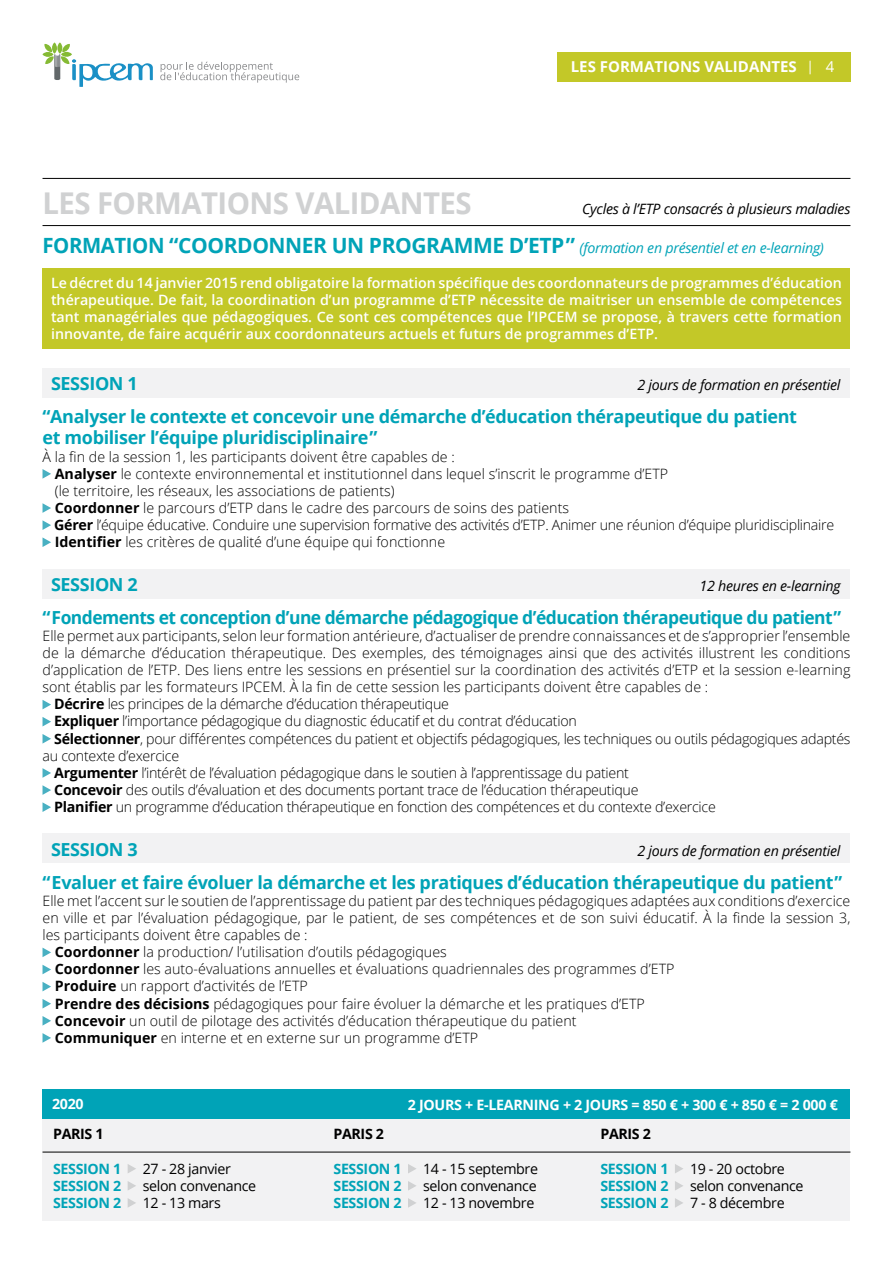
<style>
.page{position:relative;width:893px;height:1263px;background:#fff}
.page>*{position:absolute;margin:0;border:0;box-sizing:border-box;transform-origin:0 0}
.t1{font:700 30px "Open Sans";letter-spacing:-.02em;color:#d0d1d2}
.t2{font:700 21px "Open Sans";letter-spacing:-.02em;color:#00a3b7}
.t3{font:700 18px/21.6px "Open Sans";letter-spacing:-.02em;color:#00a3b7}
.t4{font:700 15px "Open Sans";color:#fff}
.t5{font:15px "Open Sans";color:#fff}
.t6{font:300 14.25px/17.1px "Open Sans";color:#000}
.t7{font:300 14.25px "Open Sans";letter-spacing:-.02em;color:#000}
.t8{font:600 14.25px/17.1px "Open Sans";color:#fff;text-align:justify}
.t9{font:italic 14.25px "Open Sans";letter-spacing:-.02em;color:#000}
.t10{font:14.25px "Open Sans";letter-spacing:-.025em;color:#000}
.t11{font:700 14.25px "Open Sans";letter-spacing:-.025em;color:#00a3b7}
.t12{font:700 14.25px "Open Sans";letter-spacing:-.02em;color:#fff}
.t13{font:700 14.25px "Open Sans";letter-spacing:-.025em;color:#000}
.s1{font-weight:400;font-style:italic;font-size:14.25px}
.s2{font-weight:700}
</style>
<div class="page">
<svg style="left:42px;top:42px;width:111px;height:45px"></svg>
<svg style="left:160px;top:62px;width:139px;height:21px"></svg>
<hr style="left:43px;top:178px;width:807px;height:1px;background:#000">
<div style="left:43px;top:1109px;width:807px;height:111px;background:#f2f2f3"></div>
<div style="left:43px;top:1089px;width:807px;height:29px;background:#00a3b7"></div>
<div style="left:557px;top:52px;width:293px;height:30px;background:#c3c828"></div>
<svg style="left:810px;top:61px;width:1px;height:13px"></svg>
<div style="left:43px;top:268px;width:807px;height:81px;background:#c3c828"></div>
<div style="left:43px;top:368px;width:807px;height:30px;background:#f2f2f3"></div>
<div style="left:43px;top:569px;width:807px;height:29px;background:#f2f2f3"></div>
<div style="left:43px;top:833px;width:807px;height:30px;background:#f2f2f3"></div>
<svg style="left:43px;top:469px;width:8px;height:10px"></svg>
<svg style="left:43px;top:503px;width:8px;height:10px"></svg>
<svg style="left:43px;top:520px;width:8px;height:10px"></svg>
<svg style="left:43px;top:537px;width:8px;height:10px"></svg>
<svg style="left:43px;top:700px;width:8px;height:9px"></svg>
<svg style="left:43px;top:717px;width:8px;height:9px"></svg>
<svg style="left:43px;top:734px;width:8px;height:9px"></svg>
<svg style="left:43px;top:768px;width:8px;height:10px"></svg>
<svg style="left:43px;top:785px;width:8px;height:10px"></svg>
<svg style="left:43px;top:802px;width:8px;height:10px"></svg>
<svg style="left:43px;top:948px;width:8px;height:9px"></svg>
<svg style="left:43px;top:965px;width:8px;height:9px"></svg>
<svg style="left:43px;top:982px;width:8px;height:9px"></svg>
<svg style="left:43px;top:999px;width:8px;height:9px"></svg>
<svg style="left:43px;top:1016px;width:8px;height:9px"></svg>
<svg style="left:43px;top:1033px;width:8px;height:10px"></svg>
<svg style="left:128px;top:1164px;width:8px;height:9px"></svg>
<svg style="left:128px;top:1181px;width:8px;height:9px"></svg>
<svg style="left:128px;top:1198px;width:8px;height:9px"></svg>
<hr style="left:43px;top:1152px;width:807px;height:1px;background:#000">
<hr style="left:43px;top:225px;width:807px;height:1px;background:#000">
<svg style="left:408px;top:1164px;width:8px;height:9px"></svg>
<svg style="left:408px;top:1181px;width:8px;height:9px"></svg>
<svg style="left:408px;top:1198px;width:8px;height:10px"></svg>
<svg style="left:675px;top:1164px;width:8px;height:9px"></svg>
<svg style="left:675px;top:1181px;width:8px;height:9px"></svg>
<svg style="left:675px;top:1198px;width:8px;height:10px"></svg>
<p class="t4" style="left:571px;top:56px;width:228px">LES FORMATIONS VALIDANTES</p>
<p class="t5" style="left:826px;top:56px;width:10px">4</p>
<h1 class="t1" style="left:43px;top:182px;width:431px">LES FORMATIONS VALIDANTES</h1>
<h2 class="t2" style="left:43px;top:231px;width:783px">FORMATION “COORDONNER UN PROGRAMME D’ETP ” <span class="s1">(formation en présentiel et en e-learning)</span></h2>
<p class="t8" style="left:51px;top:273px;width:792px">Le décret du 14 janvier 2015 rend obligatoire la formation spécifique des coordonnateurs de programmes d’éducation thérapeutique. De fait, la coordination d’un programme d’ETP nécessite de maitriser un ensemble de compétences tant managériales que pédagogiques. Ce sont ces compétences que l’IPCEM se propose, à travers cette formation innovante, de faire acquérir aux coordonnateurs actuels et futurs de programmes d’ETP.</p>
<p class="t3" style="left:51px;top:373px;width:88px">SESSION 1</p>
<p class="t9" style="left:637px;top:375px;width:205px">2 jours de formation en présentiel</p>
<p class="t3" style="left:43px;top:405px;width:756px">“Analyser le contexte et concevoir une démarche d’éducation thérapeutique du patient et mobiliser l’équipe pluridisciplinaire ”</p>
<p class="t6" style="left:54px;top:447px;width:781px;text-indent:-12px">À la fin de la session 1, les participants doivent être capables de :<br><span class="s2">Analyser</span> le contexte environnemental et institutionnel dans lequel s’inscrit le programme d’ETP<br>(le territoire, les réseaux, les associations de patients)<br><span class="s2">Coordonner</span> le parcours d’ETP dans le cadre des parcours de soins des patients<br><span class="s2">Gérer</span> l’équipe éducative. Conduire une supervision formative des activités d’ETP. Animer une réunion d’équipe pluridisciplinaire <span class="s2">Identifier</span> les critères de qualité d’une équipe qui fonctionne</p>
<p class="t3" style="left:51px;top:574px;width:88px">SESSION 2</p>
<p class="t9" style="left:699px;top:576px;width:143px">12 heures en e-learning</p>
<p class="t3" style="left:43px;top:606px;width:800px">“ Fondements et conception d’une démarche pédagogique d’éducation thérapeutique du patient ”</p>
<p class="t6" style="left:43px;top:627px;width:809px">Elle permet aux participants, selon leur formation antérieure, d’actualiser de prendre connaissances et de s’approprier l’ensemble</p>
<p class="t6" style="left:43px;top:644px;width:809px">de la démarche d’éducation thérapeutique. Des exemples, des témoignages ainsi que des activités illustrent les conditions</p>
<p class="t6" style="left:43px;top:661px;width:809px">d’application de l’ETP. Des liens entre les sessions en présentiel sur la coordination des activités d’ETP et la session e-learning</p>
<p class="t6" style="left:43px;top:678px;width:667px">sont établis par les formateurs IPCEM. À la fin de cette session les participants doivent être capables de :</p>
<p class="t7" style="left:54px;top:694px;width:396px"><span class="s2">Décrire</span> les principes de la démarche d’éducation thérapeutique</p>
<p class="t7" style="left:54px;top:711px;width:524px"><span class="s2">Expliquer</span> l’importance pédagogique du diagnostic éducatif et du contrat d’éducation</p>
<p class="t7" style="left:54px;top:729px;width:798px"><span class="s2">Sélectionner</span>, pour différentes compétences du patient et objectifs pédagogiques, les techniques ou outils pédagogiques adaptés</p>
<p class="t7" style="left:43px;top:746px;width:138px">au contexte d’exercice</p>
<p class="t7" style="left:54px;top:763px;width:576px"><span class="s2">Argumenter</span> l’intérêt de l’évaluation pédagogique dans le soutien à l’apprentissage du patient</p>
<p class="t7" style="left:54px;top:780px;width:586px"><span class="s2">Concevoir</span> des outils d’évaluation et des documents portant trace de l’éducation thérapeutique</p>
<p class="t7" style="left:54px;top:797px;width:663px"><span class="s2">Planifier</span> un programme d’éducation thérapeutique en fonction des compétences et du contexte d’exercice</p>
<p class="t3" style="left:51px;top:839px;width:88px">SESSION 3</p>
<p class="t9" style="left:637px;top:841px;width:205px">2 jours de formation en présentiel</p>
<p class="t3" style="left:43px;top:871px;width:801px">“ Evaluer et faire évoluer la démarche et les pratiques d’éducation thérapeutique du patient ”</p>
<p class="t6" style="left:43px;top:892px;width:809px">Elle met l’accent sur le soutien de l’apprentissage du patient par des techniques pédagogiques adaptées aux conditions d’exercice</p>
<p class="t6" style="left:43px;top:909px;width:809px">en ville et par l’évaluation pédagogique, par le patient, de ses compétences et de son suivi éducatif. À la finde la session 3,</p>
<p class="t6" style="left:43px;top:926px;width:267px">les participants doivent être capables de :</p>
<p class="t6" style="left:55px;top:943px;width:393px"><span class="s2">Coordonner</span> la production/ l’utilisation d’outils pédagogiques</p>
<p class="t6" style="left:55px;top:960px;width:621px"><span class="s2">Coordonner</span> les auto-évaluations annuelles et évaluations quadriennales des programmes d’ETP</p>
<p class="t6" style="left:55px;top:977px;width:255px"><span class="s2">Produire</span> un rapport d’activités de l’ETP</p>
<p class="t6" style="left:55px;top:994px;width:592px"><span class="s2">Prendre des décisions</span> pédagogiques pour faire évoluer la démarche et les pratiques d’ETP</p>
<p class="t6" style="left:55px;top:1011px;width:523px"><span class="s2">Concevoir</span> un outil de pilotage des activités d’éducation thérapeutique du patient</p>
<p class="t6" style="left:55px;top:1028px;width:425px"><span class="s2">Communiquer</span> en interne et en externe sur un programme d’ETP</p>
<p class="t9" style="left:582px;top:199px;width:270px">Cycles à l’ETP consacrés à plusieurs maladies</p>
<p class="t12" style="left:52px;top:1094px;width:33px">2020</p>
<p class="t13" style="left:53px;top:1124px;width:52px">PARIS 1</p>
<p class="t11" style="left:53px;top:1158px;width:70px">SESSION 1</p>
<p class="t10" style="left:143px;top:1158px;width:90px">27 - 28 janvier</p>
<p class="t11" style="left:53px;top:1175px;width:70px">SESSION 2</p>
<p class="t10" style="left:143px;top:1176px;width:115px">selon convenance</p>
<p class="t11" style="left:53px;top:1192px;width:70px">SESSION 2</p>
<p class="t10" style="left:143px;top:1193px;width:80px">12 - 13 mars</p>
<p class="t12" style="left:408px;top:1094px;width:432px">2 JOURS + E-LEARNING + 2 JOURS = 850 € + 300 € + 850 € = 2 000 €</p>
<p class="t13" style="left:333px;top:1124px;width:52px">PARIS 2</p>
<p class="t11" style="left:333px;top:1158px;width:70px">SESSION 1</p>
<p class="t10" style="left:423px;top:1158px;width:116px">14 - 15 septembre</p>
<p class="t11" style="left:334px;top:1175px;width:70px">SESSION 2</p>
<p class="t10" style="left:423px;top:1176px;width:115px">selon convenance</p>
<p class="t11" style="left:334px;top:1192px;width:70px">SESSION 2</p>
<p class="t10" style="left:423px;top:1193px;width:113px">12 - 13 novembre</p>
<p class="t13" style="left:600px;top:1124px;width:52px">PARIS 2</p>
<p class="t11" style="left:600px;top:1158px;width:70px">SESSION 1</p>
<p class="t10" style="left:690px;top:1158px;width:96px">19 - 20 octobre</p>
<p class="t11" style="left:600px;top:1175px;width:70px">SESSION 2</p>
<p class="t10" style="left:690px;top:1176px;width:115px">selon convenance</p>
<p class="t11" style="left:600px;top:1192px;width:70px">SESSION 2</p>
<p class="t10" style="left:690px;top:1193px;width:96px">7 - 8 décembre</p>
</div>
